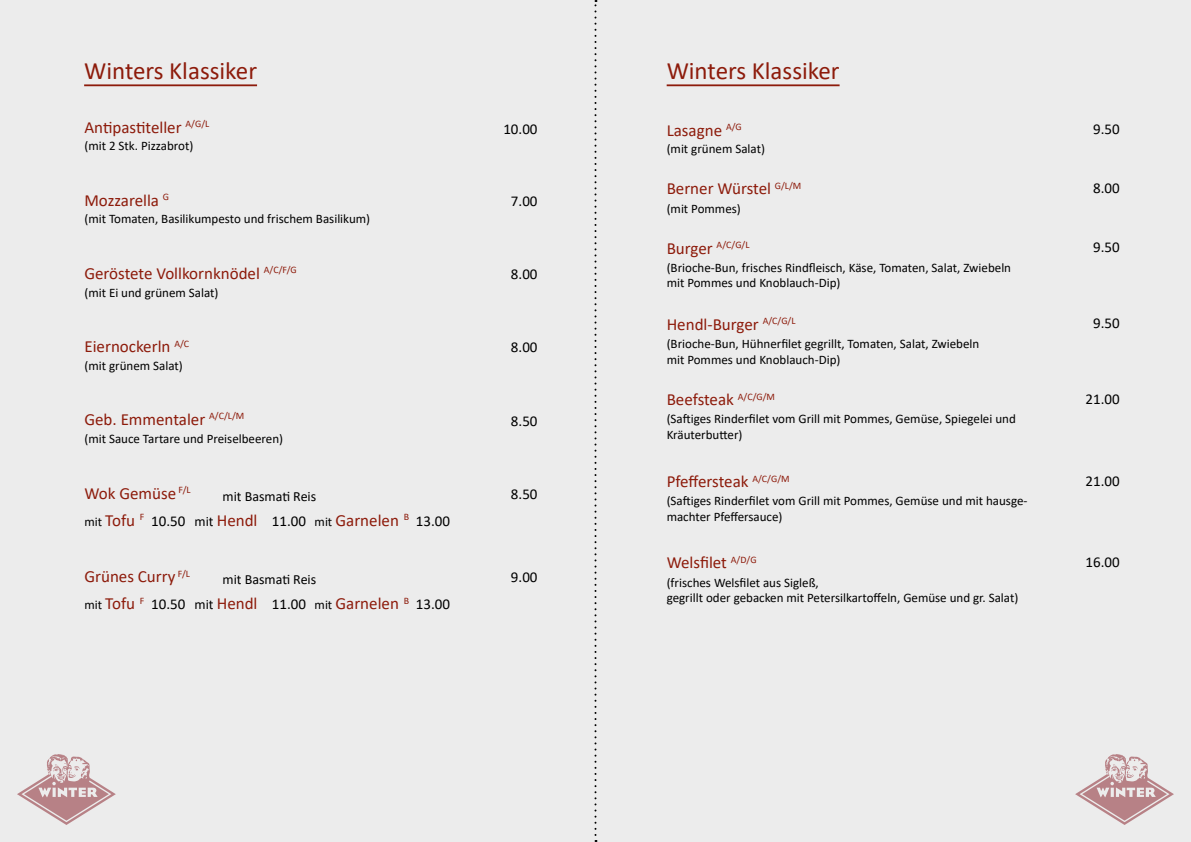
<style>
.page{position:relative;width:1191px;height:842px;background:#ececec}
.page>*{position:absolute;margin:0;border:0;box-sizing:border-box;transform-origin:0 0}
.t1{font:25px "Calibri";color:#8d1b0b}
.t2{font:17px "Calibri";color:#8d1b0b}
.t3{font:15px "Calibri";color:#000}
.t4{font:14px "Calibri";color:#000}
.t5{font:13px/15.6px "Calibri";color:#000}
.t6{font:9.9px "Calibri";color:#8d1b0b}
.s1{font-size:13px;color:#000}
.s2{font-size:15px;color:#000}
.s3{font-size:14px;color:#000}
.s4{font-size:17px}
</style>
<div class="page">
<svg style="left:17px;top:754px;width:99px;height:71px"></svg>
<svg style="left:1075px;top:754px;width:99px;height:71px"></svg>
<svg style="left:594px;top:0;width:2px;height:842px"></svg>
<hr style="left:84px;top:84px;width:173px;height:2px;background:#8d1b0b">
<hr style="left:666px;top:84px;width:173px;height:2px;background:#8d1b0b">
<h1 class="t1" style="left:84px;top:53px;width:174px">Winters Klassiker</h1>
<h2 class="t2" style="left:84px;top:116px;width:126px">Antipastiteller <sup>A/G/L</sup></h2>
<p class="t5" style="left:84px;top:138px;width:110px">(mit 2 Stk. Pizzabrot)</p>
<h2 class="t2" style="left:84px;top:188px;width:86px">Mozzarella <sup>G</sup></h2>
<p class="t5" style="left:84px;top:211px;width:287px">(mit Tomaten, Basilikumpesto und frischem Basilikum)</p>
<h2 class="t2" style="left:84px;top:261px;width:214px">Geröstete Vollkornknödel <sup>A/C/F/G</sup></h2>
<p class="t5" style="left:84px;top:284px;width:135px">(mit Ei und grünem Salat)</p>
<h2 class="t2" style="left:84px;top:335px;width:106px">Eiernockerln <sup>A/C</sup></h2>
<p class="t5" style="left:84px;top:357px;width:100px">(mit grünem Salat)</p>
<h2 class="t2" style="left:84px;top:408px;width:161px">Geb. Emmentaler <sup>A/C/L/M</sup></h2>
<p class="t5" style="left:84px;top:431px;width:200px">(mit Sauce Tartare und Preiselbeeren)</p>
<h2 class="t2" style="left:84px;top:481px;width:108px">Wok Gemüse <sup>F/L</sup></h2>
<p class="t4" style="left:222px;top:487px;width:95px">mit Basmati Reis</p>
<h2 class="t2" style="left:84px;top:508px;width:367px"><span class="s1">mit</span> Tofu <sup>F</sup> <span class="s2">10.50</span> <span class="s3">mit</span> Hendl <span class="s2">11.00</span> <span class="s1">mit</span> Garnelen <sup>B</sup> <span class="s2">13.00</span></h2>
<h2 class="t2" style="left:84px;top:565px;width:107px">Grünes Curry <sup>F/L</sup></h2>
<p class="t4" style="left:222px;top:570px;width:95px">mit Basmati Reis</p>
<h2 class="t2" style="left:84px;top:592px;width:367px"><span class="s1">mit</span> Tofu <sup>F</sup> <span class="s2">10.50</span> <span class="s3">mit</span> Hendl <span class="s2">11.00</span> <span class="s1">mit</span> Garnelen <sup>B</sup> <span class="s2">13.00</span></h2>
<p class="t3" style="left:503px;top:118px;width:36px">10.00</p>
<p class="t3" style="left:511px;top:190px;width:28px">7.00</p>
<p class="t3" style="left:511px;top:263px;width:28px">8.00</p>
<p class="t3" style="left:511px;top:337px;width:28px">8.00</p>
<p class="t3" style="left:511px;top:410px;width:28px">8.50</p>
<p class="t3" style="left:511px;top:483px;width:28px">8.50</p>
<p class="t3" style="left:511px;top:567px;width:28px">9.00</p>
<h1 class="t1" style="left:666px;top:53px;width:174px">Winters Klassiker</h1>
<h2 class="t2" style="left:666px;top:118px;width:77px">Lasagne <sup>A/G</sup></h2>
<p class="t5" style="left:666px;top:141px;width:100px">(mit grünem Salat)</p>
<h2 class="t2" style="left:666px;top:177px;width:136px">Berner Würstel <sup>G/L/M</sup></h2>
<p class="t5" style="left:666px;top:200px;width:76px">(mit Pommes)</p>
<p class="t3" style="left:1093px;top:119px;width:28px">9.50</p>
<p class="t3" style="left:1093px;top:178px;width:28px">8.00</p>
<p class="t6" style="left:666px;top:238px;width:84px"><span class="s4">Burger</span> A/C/G/L</p>
<p class="t3" style="left:1093px;top:237px;width:28px">9.50</p>
<p class="t5" style="left:666px;top:259px;width:346px">(Brioche-Bun, frisches Rindfleisch, Käse, Tomaten, Salat, Zwiebeln mit Pommes und Knoblauch-Dip)</p>
<h2 class="t2" style="left:666px;top:313px;width:130px">Hendl-Burger <sup>A/C/G/L</sup></h2>
<p class="t3" style="left:1093px;top:313px;width:28px">9.50</p>
<p class="t5" style="left:666px;top:336px;width:314px">(Brioche-Bun, Hühnerfilet gegrillt, Tomaten, Salat, Zwiebeln mit Pommes und Knoblauch-Dip)</p>
<h2 class="t2" style="left:666px;top:388px;width:110px">Beefsteak <sup>A/C/G/M</sup></h2>
<p class="t5" style="left:666px;top:411px;width:351px">(Saftiges Rinderfilet vom Grill mit Pommes, Gemüse, Spiegelei und<br>Kräuterbutter)</p>
<h2 class="t2" style="left:666px;top:470px;width:124px">Pfeffersteak <sup>A/C/G/M</sup></h2>
<p class="t5" style="left:666px;top:493px;width:362px">(Saftiges Rinderfilet vom Grill mit Pommes, Gemüse und mit hausge&shy;machter Pfeffersauce)</p>
<h2 class="t2" style="left:666px;top:551px;width:91px">Welsfilet <sup>A/D/G</sup></h2>
<p class="t5" style="left:666px;top:574px;width:353px">(frisches Welsfilet aus Sigleß,<br>gegrillt oder gebacken mit Petersilkartoffeln, Gemüse und gr. Salat)</p>
<p class="t3" style="left:1085px;top:388px;width:36px">21.00</p>
<p class="t3" style="left:1085px;top:470px;width:36px">21.00</p>
<p class="t3" style="left:1085px;top:552px;width:36px">16.00</p>
</div>
